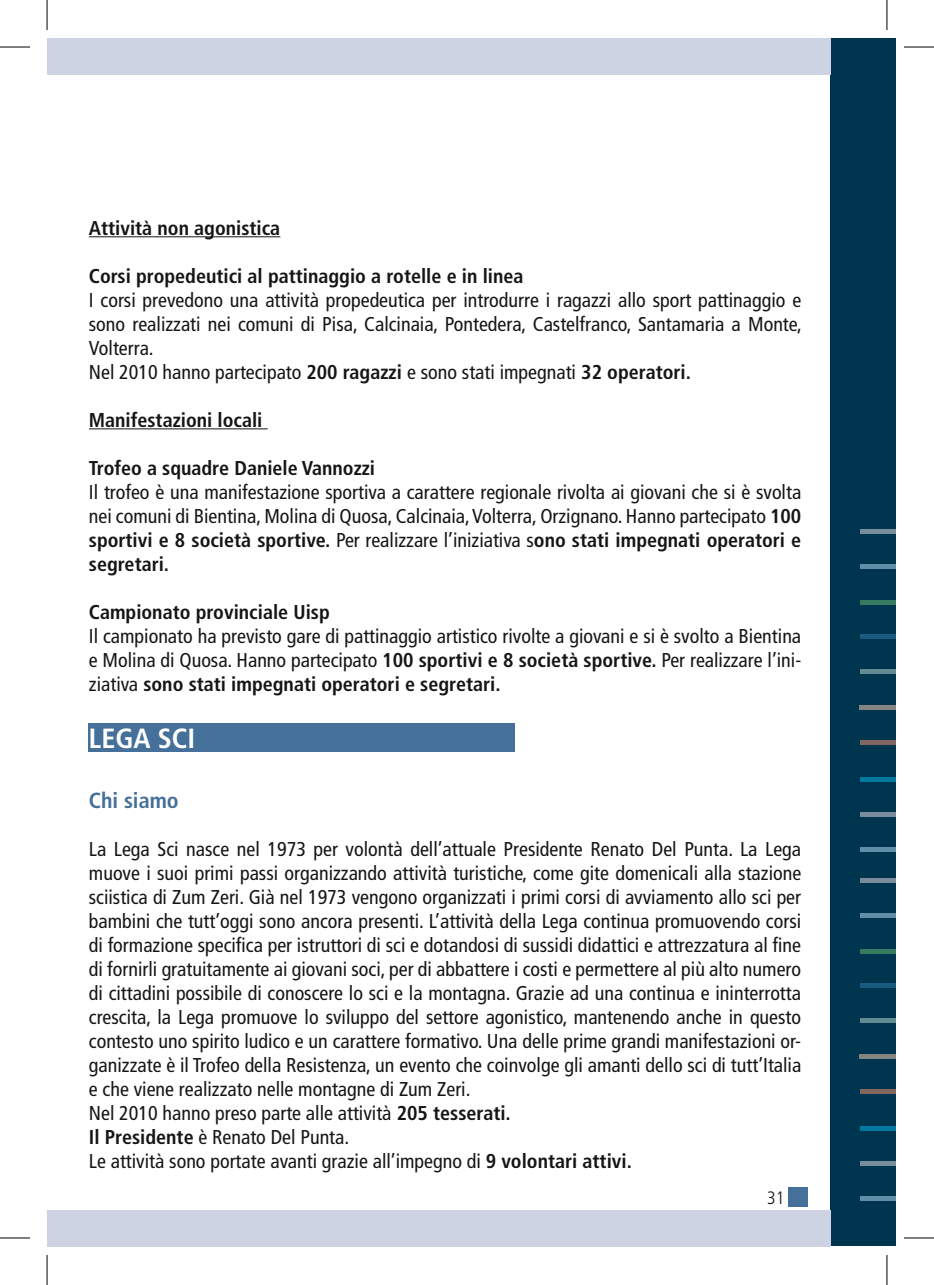
<style>
.page{position:relative;width:934px;height:1285px;background:#fff}
.page>*{position:absolute;margin:0;border:0;box-sizing:border-box;transform-origin:0 0}
.t1{font:700 condensed 27.8px "Frutiger";color:#fff}
.t2{font:700 condensed 21.8px "Frutiger";color:#44709a}
.t3{font:condensed 20px/24px "Frutiger";color:#151518}
.t4{font:700 condensed 20px "Frutiger";color:#151518}
.t5{font:300 condensed 18px "Frutiger";color:#151518}
.s1{font-weight:700}
</style>
<div class="page">
<div style="left:787px;top:1187px;width:20px;height:19px;background:#44709a"></div>
<div style="left:829px;top:39px;width:66px;height:1207px;background:#00354f"></div>
<div style="left:47px;top:39px;width:782px;height:36px;background:#cdd3e3"></div>
<div style="left:47px;top:1209px;width:782px;height:37px;background:#cdd3e3"></div>
<hr style="left:859px;top:983px;width:36px;height:4px;background:#195b80">
<hr style="left:859px;top:1018px;width:36px;height:4px;background:#628c91">
<hr style="left:858px;top:1054px;width:37px;height:4px;background:#848580">
<div style="left:859px;top:1089px;width:36px;height:5px;background:#826761"></div>
<div style="left:859px;top:949px;width:36px;height:5px;background:#367a60"></div>
<hr style="left:859px;top:1196px;width:36px;height:4px;background:#628da8">
<div style="left:859px;top:913px;width:36px;height:5px;background:#628da8"></div>
<div style="left:859px;top:1161px;width:36px;height:5px;background:#798c9e"></div>
<div style="left:859px;top:878px;width:36px;height:5px;background:#798c9e"></div>
<hr style="left:859px;top:1126px;width:36px;height:4px;background:#0079a1">
<hr style="left:859px;top:634px;width:36px;height:4px;background:#195b80">
<hr style="left:859px;top:669px;width:36px;height:4px;background:#628c91">
<hr style="left:858px;top:705px;width:37px;height:4px;background:#848580">
<div style="left:859px;top:740px;width:36px;height:5px;background:#826761"></div>
<div style="left:859px;top:600px;width:36px;height:5px;background:#367a60"></div>
<div style="left:859px;top:847px;width:36px;height:5px;background:#628da8"></div>
<div style="left:859px;top:564px;width:36px;height:5px;background:#628da8"></div>
<div style="left:859px;top:812px;width:36px;height:5px;background:#798c9e"></div>
<div style="left:859px;top:529px;width:36px;height:5px;background:#798c9e"></div>
<div style="left:859px;top:777px;width:36px;height:5px;background:#0079a1"></div>
<div style="left:89px;top:724px;width:425px;height:28px;background:#44709a"></div>
<hr style="left:89px;top:236px;width:191px;height:1px;background:#151518">
<hr style="left:89px;top:428px;width:178px;height:1px;background:#151518">
<hr style="left:0;top:47px;width:30px;height:1px;background:#000">
<hr style="left:903px;top:47px;width:30px;height:1px;background:#000">
<hr style="left:0;top:1237px;width:30px;height:1px;background:#000">
<hr style="left:903px;top:1237px;width:30px;height:1px;background:#000">
<hr style="left:47px;top:0;width:1px;height:30px;background:#000">
<hr style="left:47px;top:1255px;width:1px;height:30px;background:#000">
<hr style="left:886px;top:0;width:1px;height:30px;background:#000">
<hr style="left:886px;top:1255px;width:1px;height:30px;background:#000">
<p class="t4" style="left:89px;top:216px;width:193px">Attività non agonistica</p>
<p class="t4" style="left:89px;top:264px;width:436px">Corsi propedeutici al pattinaggio a rotelle e in linea</p>
<p class="t3" style="left:89px;top:288px;width:714px">I corsi prevedono una attività propedeutica per introdurre i ragazzi allo sport pattinaggio e sono realizzati nei comuni di Pisa, Calcinaia, Pontedera, Castelfranco, Santamaria a Monte, Volterra.<br>Nel 2010 hanno partecipato <span class="s1">200 ragazzi</span> e sono stati impegnati <span class="s1">32 operatori.</span></p>
<p class="t4" style="left:89px;top:408px;width:175px">Manifestazioni locali</p>
<p class="t4" style="left:89px;top:456px;width:287px">Trofeo a squadre Daniele Vannozzi</p>
<p class="t3" style="left:89px;top:480px;width:713px;text-align:justify">Il trofeo è una manifestazione sportiva a carattere regionale rivolta ai giovani che si è svolta nei comuni di Bientina, Molina di Quosa, Calcinaia, Volterra, Orzignano. Hanno partecipato <span class="s1">100 sportivi e 8 società sportive.</span> Per realizzare l’iniziativa s<span class="s1">ono stati impegnati operatori e segretari.</span></p>
<p class="t4" style="left:89px;top:600px;width:242px">Campionato provinciale Uisp</p>
<p class="t3" style="left:89px;top:624px;width:713px;text-align:justify">Il campionato ha previsto gare di pattinaggio artistico rivolte a giovani e si è svolto a Bientina e Molina di Quosa. Hanno partecipato <span class="s1">100 sportivi e 8 società sportive.</span> Per realizzare l’ini&shy;ziativa <span class="s1">sono stati impegnati operatori e segretari.</span></p>
<h1 class="t1" style="left:89px;top:722px;width:108px">LEGA SCI</h1>
<p class="t2" style="left:89px;top:787px;width:91px">Chi siamo</p>
<p class="t3" style="left:89px;top:837px;width:713px">La Lega Sci nasce nel 1973 per volontà dell’attuale Presidente Renato Del Punta. La Lega muove i suoi primi passi organizzando attività turistiche, come gite domenicali alla stazione sciistica di Zum Zeri. Già nel 1973 vengono organizzati i primi corsi di avviamento allo sci per bambini che tutt’oggi sono ancora presenti. L’attività della Lega continua promuovendo corsi di formazione specifica per istruttori di sci e dotandosi di sussidi didattici e attrezzatura al fine di fornirli gratuitamente ai giovani soci, per di abbattere i costi e permettere al più alto numero di cittadini possibile di conoscere lo sci e la montagna. Grazie ad una continua e ininterrotta crescita, la Lega promuove lo sviluppo del settore agonistico, mantenendo anche in questo contesto uno spirito ludico e un carattere formativo. Una delle prime grandi manifestazioni or&shy;ganizzate è il Trofeo della Resistenza, un evento che coinvolge gli amanti dello sci di tutt’Italia e che viene realizzato nelle montagne di Zum Zeri.<br>Nel 2010 hanno preso parte alle attività <span class="s1">205 tesserati.<br>Il Presidente</span> è Renato Del Punta.<br>Le attività sono portate avanti grazie all’impegno di <span class="s1">9 volontari attivi.</span></p>
<p class="t5" style="left:767px;top:1187px;width:19px">31</p>
</div>
